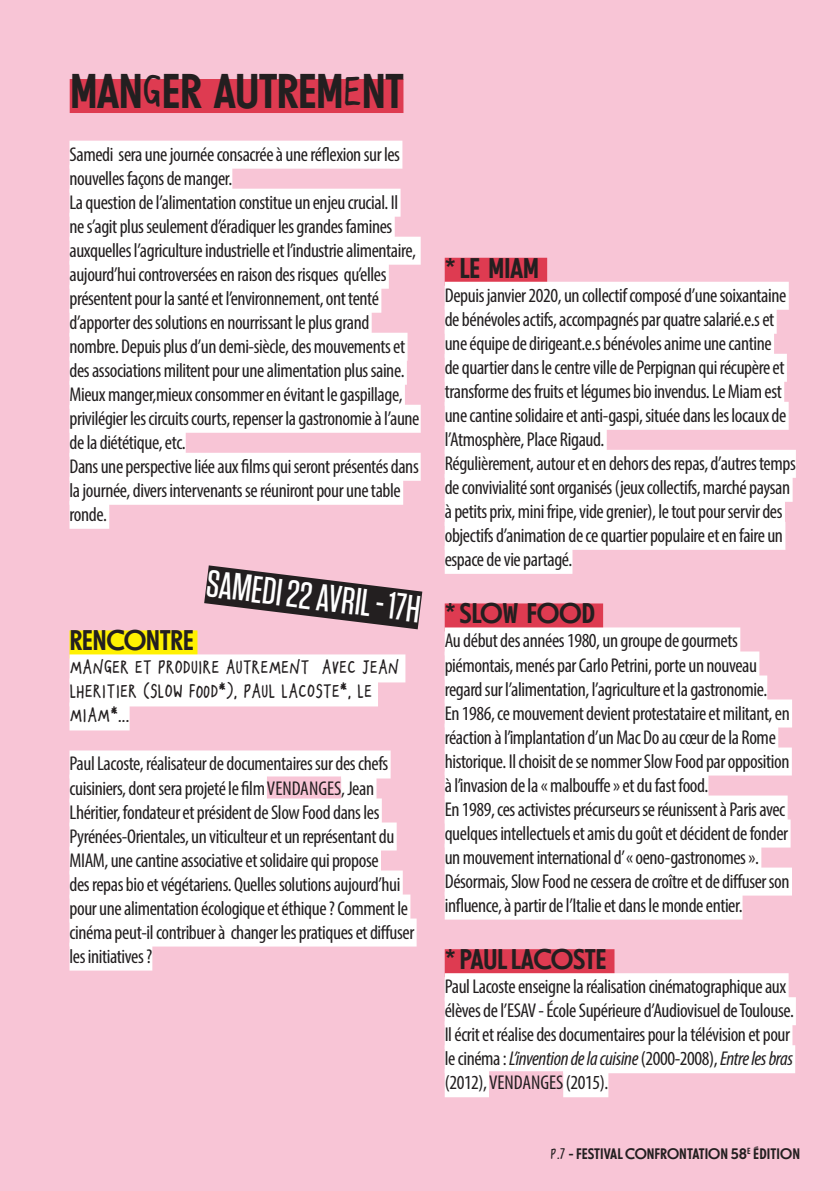
<style>
.page{position:relative;width:840px;height:1191px;background:#fff}
.page>*{position:absolute;margin:0;border:0;box-sizing:border-box;transform-origin:0 0}
.t1{font:48px "NEXT Medium Poster";letter-spacing:-.02em;color:#231f20}
.t2{font:500 38px "Tungsten";color:#fff}
.t3{font:28px "NEXT Medium Poster";letter-spacing:-.02em;color:#231f20}
.t4{font:condensed 20px/24px "Myriad Pro";letter-spacing:-.02em;color:#231f20}
.t5{font:20px/24px "Stolen Hand";letter-spacing:-.02em;color:#231f20}
.t6{font:15px "NEXT Medium Poster";color:#231f20}
.s1{font-family:"Stolen Hand"}
.s2{font-style:italic}
</style>
<div class="page">
<div style="left:0;top:0;width:839px;height:1191px;background:#f8c5d6"></div>
<div style="left:70px;top:79px;width:333px;height:34px;background:#de3b51"></div>
<div style="left:69px;top:141px;width:333px;height:28px;background:#fff"></div>
<div style="left:69px;top:165px;width:163px;height:28px;background:#fff"></div>
<div style="left:69px;top:189px;width:331px;height:28px;background:#fff"></div>
<div style="left:69px;top:213px;width:325px;height:28px;background:#fff"></div>
<div style="left:69px;top:237px;width:351px;height:28px;background:#fff"></div>
<div style="left:69px;top:261px;width:319px;height:28px;background:#fff"></div>
<div style="left:69px;top:285px;width:312px;height:28px;background:#fff"></div>
<div style="left:69px;top:309px;width:302px;height:28px;background:#fff"></div>
<div style="left:69px;top:333px;width:338px;height:28px;background:#fff"></div>
<div style="left:69px;top:357px;width:337px;height:28px;background:#fff"></div>
<div style="left:69px;top:381px;width:335px;height:28px;background:#fff"></div>
<div style="left:69px;top:405px;width:351px;height:28px;background:#fff"></div>
<div style="left:69px;top:429px;width:117px;height:28px;background:#fff"></div>
<div style="left:69px;top:453px;width:351px;height:28px;background:#fff"></div>
<div style="left:69px;top:477px;width:334px;height:28px;background:#fff"></div>
<div style="left:69px;top:501px;width:40px;height:28px;background:#fff"></div>
<div style="left:69px;top:630px;width:128px;height:28px;background:#fff101"></div>
<div style="left:69px;top:654px;width:336px;height:28px;background:#fff"></div>
<div style="left:69px;top:678px;width:309px;height:28px;background:#fff"></div>
<div style="left:69px;top:702px;width:60px;height:28px;background:#fff"></div>
<div style="left:69px;top:750px;width:321px;height:28px;background:#fff"></div>
<div style="left:69px;top:774px;width:198px;height:28px;background:#fff"></div>
<div style="left:267px;top:776px;width:74px;height:24px;background:#f8c5d6"></div>
<div style="left:341px;top:774px;width:35px;height:28px;background:#fff"></div>
<div style="left:69px;top:798px;width:312px;height:28px;background:#fff"></div>
<div style="left:69px;top:822px;width:327px;height:28px;background:#fff"></div>
<div style="left:69px;top:846px;width:312px;height:28px;background:#fff"></div>
<div style="left:69px;top:870px;width:333px;height:28px;background:#fff"></div>
<div style="left:69px;top:894px;width:341px;height:28px;background:#fff"></div>
<div style="left:69px;top:918px;width:347px;height:28px;background:#fff"></div>
<div style="left:69px;top:942px;width:83px;height:28px;background:#fff"></div>
<div style="left:444px;top:258px;width:103px;height:28px;background:#de3b51"></div>
<div style="left:444px;top:282px;width:344px;height:28px;background:#fff"></div>
<div style="left:444px;top:306px;width:332px;height:28px;background:#fff"></div>
<div style="left:444px;top:330px;width:329px;height:28px;background:#fff"></div>
<div style="left:444px;top:354px;width:342px;height:28px;background:#fff"></div>
<div style="left:444px;top:378px;width:339px;height:28px;background:#fff"></div>
<div style="left:444px;top:402px;width:344px;height:28px;background:#fff"></div>
<div style="left:444px;top:426px;width:162px;height:28px;background:#fff"></div>
<div style="left:444px;top:450px;width:351px;height:28px;background:#fff"></div>
<div style="left:444px;top:474px;width:348px;height:28px;background:#fff"></div>
<div style="left:444px;top:498px;width:340px;height:28px;background:#fff"></div>
<div style="left:444px;top:522px;width:341px;height:28px;background:#fff"></div>
<div style="left:444px;top:546px;width:128px;height:28px;background:#fff"></div>
<div style="left:444px;top:603px;width:158px;height:28px;background:#de3b51"></div>
<div style="left:444px;top:627px;width:296px;height:28px;background:#fff"></div>
<div style="left:444px;top:651px;width:315px;height:28px;background:#fff"></div>
<div style="left:444px;top:675px;width:322px;height:28px;background:#fff"></div>
<div style="left:444px;top:699px;width:347px;height:28px;background:#fff"></div>
<div style="left:444px;top:723px;width:333px;height:28px;background:#fff"></div>
<div style="left:444px;top:747px;width:347px;height:28px;background:#fff"></div>
<div style="left:444px;top:771px;width:264px;height:28px;background:#fff"></div>
<div style="left:444px;top:795px;width:343px;height:28px;background:#fff"></div>
<div style="left:444px;top:819px;width:346px;height:28px;background:#fff"></div>
<div style="left:444px;top:843px;width:317px;height:28px;background:#fff"></div>
<div style="left:444px;top:867px;width:347px;height:28px;background:#fff"></div>
<div style="left:444px;top:891px;width:298px;height:28px;background:#fff"></div>
<div style="left:444px;top:949px;width:170px;height:28px;background:#de3b51"></div>
<div style="left:444px;top:973px;width:344px;height:28px;background:#fff"></div>
<div style="left:444px;top:997px;width:351px;height:28px;background:#fff"></div>
<div style="left:444px;top:1021px;width:348px;height:28px;background:#fff"></div>
<div style="left:444px;top:1045px;width:350px;height:28px;background:#fff"></div>
<div style="left:444px;top:1069px;width:44px;height:28px;background:#fff"></div>
<div style="left:488px;top:1071px;width:75px;height:24px;background:#f8c5d6"></div>
<div style="left:563px;top:1069px;width:45px;height:28px;background:#fff"></div>
<svg style="left:164px;top:542px;width:298px;height:111px"></svg>
<h1 class="t1" style="left:70px;top:63px;width:336px">MAN<span class="s1">G</span>ER AUTREM<span class="s1">E</span>NT</h1>
<p class="t4" style="left:69px;top:142px;width:351px">Samedi sera une journée consacrée à une réflexion sur les nouvelles façons de manger.<br>La question de l’alimentation constitue un enjeu crucial. Il<br>ne s’agit plus seulement d’éradiquer les grandes famines auxquelles l’agriculture industrielle et l’industrie alimentaire, aujourd’hui controversées en raison des risques qu’elles présentent pour la santé et l’environnement, ont tenté d’apporter des solutions en nourrissant le plus grand nombre. Depuis plus d’un demi-siècle, des mouvements et des associations militent pour une alimentation plus saine.<br>Mieux manger,mieux consommer en évitant le gaspillage, privilégier les circuits courts, repenser la gastronomie à l’aune de la diététique, etc.<br>Dans une perspective liée aux films qui seront présentés dans la journée, divers intervenants se réuniront pour une table ronde.</p>
<h2 class="t2" style="left:209px;top:563px;width:216px;rotate:7deg">SAMEDI 22 AVRIL - 17H</h2>
<h3 class="t3" style="left:69px;top:624px;width:126px">RENCONTRE</h3>
<p class="t5" style="left:69px;top:654px;width:331px">MANGER ET PRODUIRE AUTREMENT AVEC JEAN<br>LHÉRITIER (SLOW FOOD*), PAUL LACOSTE*, LE<br>MIAM*...</p>
<p class="t4" style="left:69px;top:751px;width:346px">Paul Lacoste, réalisateur de documentaires sur des chefs cuisiniers, dont sera projeté le film VENDANGES, Jean Lhéritier, fondateur et président de Slow Food dans les Pyrénées-Orientales, un viticulteur et un représentant du MIAM, une cantine associative et solidaire qui propose<br>des repas bio et végétariens. Quelles solutions aujourd’hui pour une alimentation écologique et éthique ? Comment le cinéma peut-il contribuer à changer les pratiques et diffuser les initiatives ?</p>
<h3 class="t3" style="left:444px;top:251px;width:96px">* LE MIAM</h3>
<p class="t4" style="left:444px;top:283px;width:352px">Depuis janvier 2020, un collectif composé d’une soixantaine de bénévoles actifs, accompagnés par quatre salarié.e.s et une équipe de dirigeant.e.s bénévoles anime une cantine<br>de quartier dans le centre ville de Perpignan qui récupère et transforme des fruits et légumes bio invendus. Le Miam est une cantine solidaire et anti-gaspi, située dans les locaux de l’Atmosphère, Place Rigaud.<br>Régulièrement, autour et en dehors des repas, d’autres temps de convivialité sont organisés (jeux collectifs, marché paysan à petits prix, mini fripe, vide grenier), le tout pour servir des objectifs d’animation de ce quartier populaire et en faire un espace de vie partagé.</p>
<h3 class="t3" style="left:444px;top:597px;width:152px">* SLOW FOOD</h3>
<p class="t4" style="left:444px;top:628px;width:346px">Au début des années 1980, un groupe de gourmets piémontais, menés par Carlo Petrini, porte un nouveau regard sur l’alimentation, l’agriculture et la gastronomie.<br>En 1986, ce mouvement devient protestataire et militant, en réaction à l’implantation d’un Mac Do au cœur de la Rome historique. Il choisit de se nommer Slow Food par opposition à l’invasion de la « malbouffe » et du fast food.<br>En 1989, ces activistes précurseurs se réunissent à Paris avec quelques intellectuels et amis du goût et décident de fonder un mouvement international d’« oeno-gastronomes ».<br>Désormais, Slow Food ne cessera de croître et de diffuser son influence, à partir de l’Italie et dans le monde entier.</p>
<h3 class="t3" style="left:444px;top:942px;width:163px">* PAUL LACOSTE</h3>
<p class="t4" style="left:444px;top:974px;width:350px">Paul Lacoste enseigne la réalisation cinématographique aux élèves de l’ESAV - École Supérieure d’Audiovisuel de Toulouse.<br>Il écrit et réalise des documentaires pour la télévision et pour le cinéma : <span class="s2">L’invention de la cuisine</span> (2000-2008), <span class="s2">Entre les bras </span>(2012), VENDANGES (2015).</p>
<p class="t6" style="left:550px;top:1144px;width:251px"><span class="s1">P.7</span> - FESTIVAL CONFRONTATION 58<sup>E</sup> ÉDITION</p>
</div>
